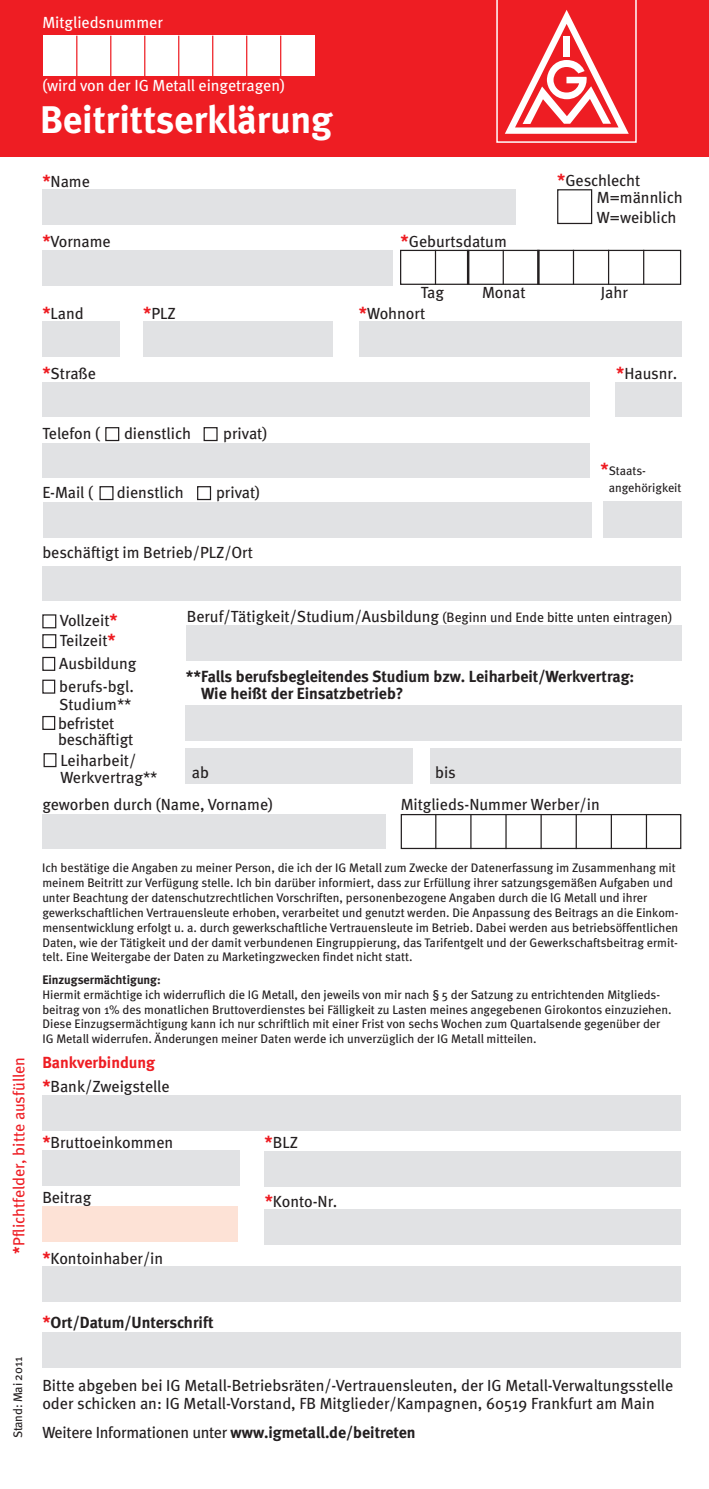
<style>
.page{position:relative;width:709px;height:1489px;background:#fff}
.page>*{position:absolute;margin:0;border:0;box-sizing:border-box;transform-origin:0 0}
.t1{font:700 38.5px "Meta";color:#fff}
.t2{font:16px/17.2px "Meta";color:#231f20}
.t3{font:700 16px/17.2px "Meta";color:#231f20}
.t4{font:16px "Meta";color:#fff}
.t5{font:16px "Meta";color:#ee1d23}
.t6{font:700 16px "Meta";color:#ee1d23}
.t7{font:12.5px/14.8px "Meta";color:#231f20}
.t8{font:700 12.5px "Meta";color:#231f20}
.s1{font-weight:700;font-size:17.25px;color:#ee1d23}
.s2{font-size:13.5px}
.s3{font-weight:700}
.s4{font-size:17.25px;color:#ee1d23}
</style>
<div class="page">
<div style="left:0;top:0;width:709px;height:157px;background:#ee1d23"></div>
<div style="left:42px;top:190px;width:474px;height:35px;background:#e1e2e4"></div>
<div style="left:42px;top:250px;width:351px;height:35px;background:#e1e2e4"></div>
<div style="left:42px;top:382px;width:548px;height:34px;background:#e1e2e4"></div>
<div style="left:42px;top:322px;width:78px;height:35px;background:#e1e2e4"></div>
<div style="left:42px;top:443px;width:548px;height:34px;background:#e1e2e4"></div>
<div style="left:143px;top:322px;width:189px;height:35px;background:#e1e2e4"></div>
<div style="left:359px;top:322px;width:322px;height:35px;background:#e1e2e4"></div>
<div style="left:615px;top:382px;width:66px;height:34px;background:#e1e2e4"></div>
<div style="left:43px;top:502px;width:548px;height:35px;background:#e1e2e4"></div>
<div style="left:44px;top:753px;width:12px;height:14px;border:1px solid #231f20"></div>
<div style="left:42px;top:716px;width:13px;height:14px;border:1px solid #231f20"></div>
<div style="left:186px;top:626px;width:495px;height:35px;background:#e1e2e4"></div>
<div style="left:42px;top:565px;width:639px;height:35px;background:#e1e2e4"></div>
<div style="left:42px;top:814px;width:344px;height:35px;background:#e1e2e4"></div>
<div style="left:602px;top:501px;width:79px;height:36px;background:#e1e2e4"></div>
<div style="left:400px;top:250px;width:281px;height:35px;border:1px solid #231f20"></div>
<hr style="left:435px;top:250px;width:1px;height:35px;background:#231f20">
<hr style="left:467px;top:250px;width:2px;height:35px;background:#231f20">
<hr style="left:502px;top:250px;width:2px;height:35px;background:#231f20">
<hr style="left:537px;top:250px;width:2px;height:35px;background:#231f20">
<hr style="left:573px;top:250px;width:1px;height:35px;background:#231f20">
<hr style="left:608px;top:250px;width:1px;height:35px;background:#231f20">
<hr style="left:643px;top:250px;width:1px;height:35px;background:#231f20">
<div style="left:401px;top:814px;width:280px;height:35px;border:1px solid #231f20"></div>
<hr style="left:435px;top:814px;width:1px;height:35px;background:#231f20">
<hr style="left:470px;top:814px;width:1px;height:35px;background:#231f20">
<hr style="left:505px;top:814px;width:1px;height:35px;background:#231f20">
<hr style="left:540px;top:814px;width:1px;height:35px;background:#231f20">
<hr style="left:575px;top:814px;width:2px;height:35px;background:#231f20">
<hr style="left:610px;top:814px;width:2px;height:35px;background:#231f20">
<hr style="left:646px;top:814px;width:1px;height:35px;background:#231f20">
<div style="left:557px;top:189px;width:35px;height:35px;border:1px solid #231f20"></div>
<svg style="left:496px;top:0;width:140px;height:143px"></svg>
<div style="left:105px;top:427px;width:14px;height:14px;border:1px solid #231f20"></div>
<div style="left:203px;top:427px;width:15px;height:14px;border:1px solid #231f20"></div>
<div style="left:99px;top:486px;width:14px;height:14px;border:1px solid #231f20"></div>
<div style="left:197px;top:486px;width:14px;height:14px;border:1px solid #231f20"></div>
<div style="left:42px;top:1150px;width:198px;height:35px;background:#e1e2e4"></div>
<div style="left:264px;top:1151px;width:417px;height:35px;background:#e1e2e4"></div>
<div style="left:42px;top:1266px;width:639px;height:35px;background:#e1e2e4"></div>
<div style="left:42px;top:1095px;width:639px;height:35px;background:#e1e2e4"></div>
<div style="left:265px;top:1209px;width:416px;height:35px;background:#e1e2e4"></div>
<div style="left:42px;top:1206px;width:196px;height:35px;background:#fde2d6"></div>
<div style="left:42px;top:1332px;width:639px;height:35px;background:#e1e2e4"></div>
<div style="left:43px;top:36px;width:272px;height:40px;background:#fff"></div>
<hr style="left:76px;top:36px;width:1px;height:40px;background:#ee1d23">
<hr style="left:110px;top:36px;width:1px;height:40px;background:#ee1d23">
<hr style="left:144px;top:36px;width:1px;height:40px;background:#ee1d23">
<hr style="left:178px;top:36px;width:1px;height:40px;background:#ee1d23">
<hr style="left:212px;top:36px;width:1px;height:40px;background:#ee1d23">
<hr style="left:246px;top:36px;width:1px;height:40px;background:#ee1d23">
<hr style="left:280px;top:36px;width:1px;height:40px;background:#ee1d23">
<div style="left:185px;top:705px;width:496px;height:35px;background:#e1e2e4"></div>
<div style="left:430px;top:749px;width:251px;height:35px;background:#e1e2e4"></div>
<div style="left:185px;top:749px;width:227px;height:35px;background:#e1e2e4"></div>
<div style="left:42px;top:634px;width:14px;height:14px;border:1px solid #231f20"></div>
<div style="left:42px;top:614px;width:14px;height:14px;border:1px solid #231f20"></div>
<div style="left:42px;top:657px;width:13px;height:14px;border:1px solid #231f20"></div>
<div style="left:42px;top:679px;width:13px;height:14px;border:1px solid #231f20"></div>
<p class="t4" style="left:42px;top:13px;width:122px">Mitgliedsnummer</p>
<p class="t4" style="left:42px;top:76px;width:244px">(wird von der IG Metall eingetragen)</p>
<h1 class="t1" style="left:40px;top:96px;width:294px">Beitrittserklärung</h1>
<p class="t2" style="left:42px;top:172px;width:49px"><span class="s1">*</span>Name</p>
<p class="t2" style="left:42px;top:233px;width:70px"><span class="s1">*</span>Vorname</p>
<p class="t2" style="left:597px;top:172px;width:87px;text-indent:-40px"><span class="s1">*</span>Geschlecht<br>M=männlich</p>
<p class="t2" style="left:597px;top:208px;width:81px">W=weiblich</p>
<p class="t2" style="left:400px;top:232px;width:108px"><span class="s1">*</span>Geburtsdatum</p>
<p class="t2" style="left:420px;top:283px;width:25px">Tag</p>
<p class="t2" style="left:482px;top:283px;width:45px">Monat</p>
<p class="t2" style="left:600px;top:283px;width:29px">Jahr</p>
<p class="t2" style="left:42px;top:304px;width:43px"><span class="s1">*</span>Land</p>
<p class="t2" style="left:42px;top:364px;width:55px"><span class="s1">*</span>Straße</p>
<p class="t2" style="left:143px;top:304px;width:34px"><span class="s1">*</span>PLZ</p>
<p class="t2" style="left:359px;top:304px;width:68px"><span class="s1">*</span>Wohnort</p>
<p class="t2" style="left:42px;top:425px;width:59px">Telefon (</p>
<p class="t2" style="left:124px;top:425px;width:68px">dienstlich</p>
<p class="t2" style="left:223px;top:425px;width:45px">privat)</p>
<p class="t2" style="left:42px;top:483px;width:52px">E-Mail (</p>
<p class="t2" style="left:117px;top:483px;width:68px">dienstlich</p>
<p class="t2" style="left:216px;top:483px;width:45px">privat)</p>
<p class="t2" style="left:42px;top:543px;width:212px">beschäftigt im Betrieb/PLZ/Ort</p>
<p class="t2" style="left:616px;top:364px;width:63px"><span class="s1">*</span>Hausnr.</p>
<p class="t7" style="left:608px;top:462px;width:74px;line-height:17px;text-indent:-8px"><span class="s1">*</span>Staats&shy;angehörigkeit</p>
<p class="t2" style="left:60px;top:610px;width:60px;line-height:19.8px">Vollzeit<span class="s1">*<br></span>Teilzeit<span class="s1">*</span></p>
<p class="t2" style="left:59px;top:652px;width:79px;line-height:22.8px">Ausbildung berufs-bgl.</p>
<p class="t2" style="left:59px;top:695px;width:74px">Studium**</p>
<p class="t2" style="left:58px;top:715px;width:77px;line-height:16px">befristet beschäftigt</p>
<p class="t2" style="left:60px;top:751px;width:98px">Leiharbeit/<br>Werkvertrag**</p>
<p class="t2" style="left:187px;top:607px;width:487px">Beruf/Tätigkeit/Studium/Ausbildung <span class="s2">(Beginn und Ende bitte unten eintragen)</span></p>
<p class="t3" style="left:201px;top:667px;width:435px;text-indent:-15px">**Falls berufsbegleitendes Studium bzw. Leiharbeit/Werkvertrag:<br>Wie heißt der Einsatzbetrieb?</p>
<p class="t2" style="left:192px;top:763px;width:19px">ab</p>
<p class="t2" style="left:435px;top:763px;width:22px">bis</p>
<p class="t2" style="left:42px;top:796px;width:232px">geworben durch (Name, Vorname)</p>
<p class="t2" style="left:401px;top:796px;width:200px">Mitglieds-Nummer Werber/in</p>
<p class="t5" style="left:10px;top:1253px;width:198px;rotate:-90deg"><span class="s3">*</span>Pflichtfelder, bitte ausfüllen</p>
<p class="t7" style="left:42px;top:860px;width:637px">Ich bestätige die Angaben zu meiner Person, die ich der IG Metall zum Zwecke der Datenerfassung im Zusammenhang mit meinem Beitritt zur Verfügung stelle. Ich bin darüber informiert, dass zur Erfüllung ihrer satzungsgemäßen Aufgaben und unter Beachtung der datenschutzrechtlichen Vorschriften, personenbezogene Angaben durch die lG Metall und ihrer gewerkschaftlichen Vertrauensleute erhoben, verarbeitet und genutzt werden. Die Anpassung des Beitrags an die Einkom&shy;mensentwicklung erfolgt u. a. durch gewerkschaftliche Vertrauensleute im Betrieb. Dabei werden aus betriebsöffentlichen Daten, wie der Tätigkeit und der damit verbundenen Eingruppierung, das Tarifentgelt und der Gewerkschaftsbeitrag ermit&shy;telt. Eine Weitergabe der Daten zu Marketingzwecken findet nicht statt.</p>
<p class="t8" style="left:42px;top:971px;width:120px">Einzugsermächtigung:</p>
<p class="t7" style="left:42px;top:986px;width:631px">Hiermit ermächtige ich widerruflich die IG Metall, den jeweils von mir nach § 5 der Satzung zu entrichtenden Mitglieds&shy;beitrag von 1% des monatlichen Bruttoverdienstes bei Fälligkeit zu Lasten meines angegebenen Girokontos einzuziehen.<br>Diese Einzugsermächtigung kann ich nur schriftlich mit einer Frist von sechs Wochen zum Quartalsende gegenüber der IG Metall widerrufen. Änderungen meiner Daten werde ich unverzüglich der IG Metall mitteilen.</p>
<p class="t6" style="left:42px;top:1053px;width:114px">Bankverbindung</p>
<p class="t2" style="left:42px;top:1077px;width:129px"><span class="s1">*</span>Bank/Zweigstelle</p>
<p class="t2" style="left:42px;top:1133px;width:132px"><span class="s1">*</span>Bruttoeinkommen</p>
<p class="t2" style="left:265px;top:1133px;width:35px"><span class="s1">*</span>BLZ</p>
<p class="t2" style="left:42px;top:1188px;width:51px">Beitrag</p>
<p class="t2" style="left:265px;top:1192px;width:74px"><span class="s1">*</span>Konto-Nr.</p>
<p class="t2" style="left:42px;top:1248px;width:122px"><span class="s1">*</span>Kontoinhaber/in</p>
<p class="t7" style="left:10px;top:1438px;width:83px;rotate:-90deg">Stand: Mai 2011</p>
<p class="t3" style="left:42px;top:1313px;width:173px"><span class="s4">*</span>Ort/Datum/Unterschrift</p>
<p class="t2" style="left:42px;top:1376px;width:632px">Bitte abgeben bei IG Metall-Betriebsräten/-Vertrauensleuten, der IG Metall-Verwaltungsstelle oder schicken an: IG Metall-Vorstand, FB Mitglieder/Kampagnen, 60519 Frankfurt am Main</p>
<p class="t2" style="left:42px;top:1423px;width:375px">Weitere Informationen unter <span class="s3">www.igmetall.de/beitreten</span></p>
</div>
